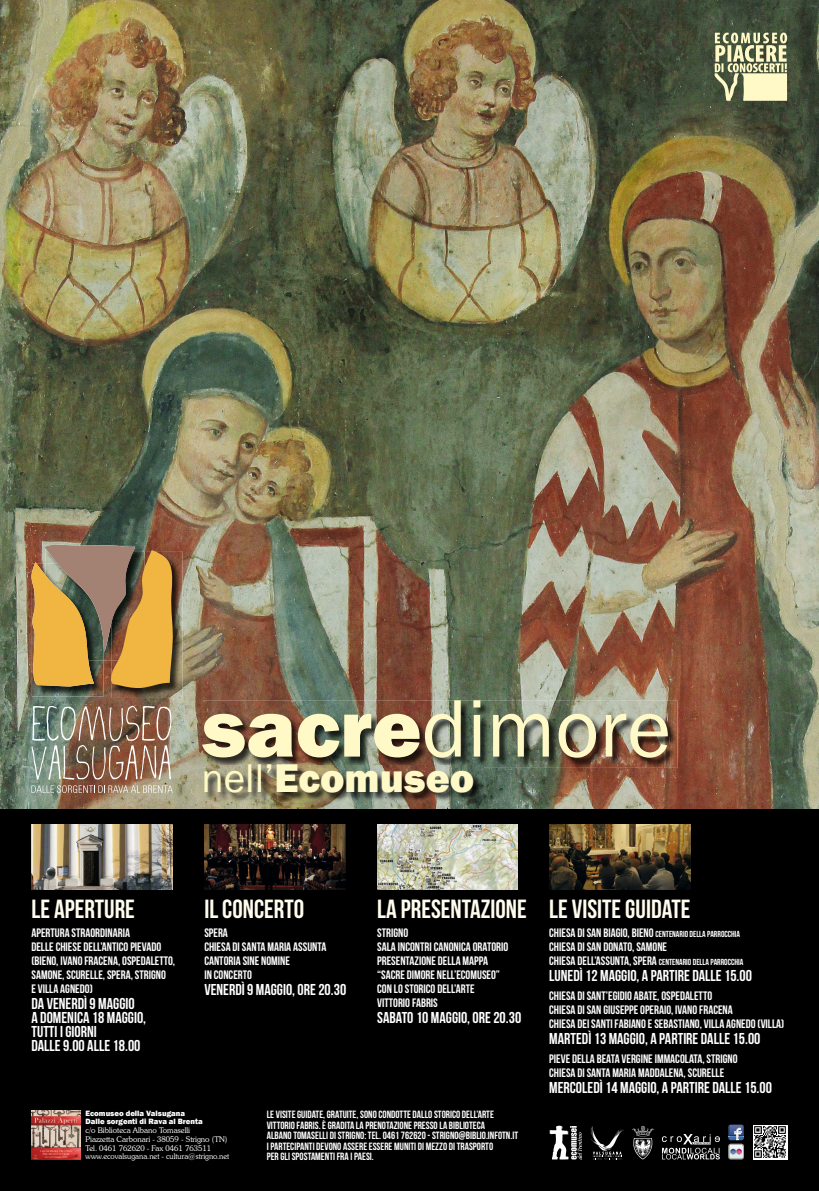
<style>
.page{position:relative;width:819px;height:1191px;background:#fff}
.page>*{position:absolute;margin:0;border:0;box-sizing:border-box;transform-origin:0 0}
.t1{font:84.44px "Franklin Gothic";color:#fff9c7}
.t2{font:800 41.21px "Franklin Gothic";color:#fff9c7}
.t3{font:700 26.25px "Bebas Neue";color:#fffdee}
.t4{font:700 15.75px/14px "Bebas Neue";color:#fff}
.t5{font:700 12.25px/14px "Bebas Neue";color:#fff}
.t6{font:700 10.5px/10.5px "Bebas Neue";color:#fff}
.t7{font:700 8.75px "Bebas Neue";color:#fff}
.t8{font:300 7.88px/8.8px "Souvenir IT Cby BT";color:#fff}
.t9{font:800 7.88px/8.8px "Franklin Gothic";color:#fff}
.s1{font-weight:800}
.s2{font-weight:400}
.s3{font-size:12.25px}
</style>
<div class="page">
<img style="left:0;top:0;width:819px;height:809px">
<div style="left:0;top:809px;width:819px;height:382px;background:#000"></div>
<svg style="left:549px;top:1125px;width:33px;height:34px"></svg>
<svg style="left:632px;top:1126px;width:21px;height:33px"></svg>
<svg style="left:662px;top:1134px;width:57px;height:25px"></svg>
<svg style="left:590px;top:1126px;width:34px;height:33px"></svg>
<svg style="left:728px;top:1124px;width:16px;height:35px"></svg>
<img style="left:203px;top:701px;width:474px;height:67px">
<img style="left:205px;top:765px;width:278px;height:37px">
<img style="left:28px;top:688px;width:75px;height:8px">
<img style="left:112px;top:551px;width:71px;height:147px">
<svg style="left:28px;top:543px;width:147px;height:145px;background:#b38b4a"></svg>
<img style="left:31px;top:705px;width:142px;height:88px">
<img style="left:32px;top:1110px;width:49px;height:49px">
<svg style="left:714px;top:33px;width:73px;height:68px;background:#adaf89"></svg>
<img style="left:753px;top:1125px;width:34px;height:34px">
<img style="left:32px;top:824px;width:141px;height:65px">
<img style="left:204px;top:824px;width:141px;height:65px">
<img style="left:377px;top:824px;width:140px;height:65px">
<img style="left:549px;top:824px;width:141px;height:65px">
<h1 class="t1" style="left:201px;top:676px;width:471px"><span class="s1">sacre</span>dimore</h1>
<h2 class="t2" style="left:201px;top:751px;width:274px"><span class="s2">nell’</span>Ecomuseo</h2>
<h3 class="t3" style="left:31px;top:894px;width:105px">LE APERTURE</h3>
<p class="t5" style="left:31px;top:925px;width:145px">APERTURA STRAORDINARIA<br>DELLE CHIESE DELL’ANTICO PIEVADO (BIENO, IVANO FRACENA, OSPEDALETTO,<br>SAMONE, SCURELLE, SPERA, STRIGNO<br>E VILLA AGNEDO)</p>
<p class="t4" style="left:31px;top:996px;width:116px">DA VENERDÌ 9 MAGGIO<br>A DOMENICA 18 MAGGIO,<br>TUTTI I GIORNI<br>DALLE 9.00 ALLE 18.00</p>
<h3 class="t3" style="left:204px;top:894px;width:101px">IL CONCERTO</h3>
<p class="t5" style="left:204px;top:925px;width:123px">SPERA<br>CHIESA DI SANTA MARIA ASSUNTA<br>CANTORIA SINE NOMINE<br>IN CONCERTO</p>
<p class="t4" style="left:204px;top:982px;width:143px">VENERDÌ 9 MAGGIO, ORE 20.30</p>
<h3 class="t3" style="left:377px;top:894px;width:151px">LA PRESENTAZIONE</h3>
<p class="t5" style="left:377px;top:925px;width:133px">STRIGNO<br>SALA INCONTRI CANONICA ORATORIO<br>PRESENTAZIONE DELLA MAPPA “SACRE DIMORE NELL’ECOMUSEO”<br>CON LO STORICO DELL’ARTE<br>VITTORIO FABRIS</p>
<p class="t4" style="left:377px;top:1010px;width:146px">SABATO 10 MAGGIO, ORE 20.30</p>
<h3 class="t3" style="left:549px;top:894px;width:143px">LE VISITE GUIDATE</h3>
<p class="t7" style="left:549px;top:929px;width:192px"><span class="s3">CHIESA DI SAN BIAGIO, BIENO</span> CENTENARIO DELLA PARROCCHIA</p>
<p class="t5" style="left:549px;top:939px;width:119px">CHIESA DI SAN DONATO, SAMONE</p>
<p class="t7" style="left:549px;top:957px;width:196px"><span class="s3">CHIESA DELL’ASSUNTA, SPERA</span> CENTENARIO DELLA PARROCCHIA</p>
<p class="t4" style="left:549px;top:968px;width:204px">LUNEDÌ 12 MAGGIO, A PARTIRE DALLE 15.00</p>
<p class="t5" style="left:549px;top:988px;width:236px">CHIESA DI SANT’EGIDIO ABATE, OSPEDALETTO<br>CHIESA DI SAN GIUSEPPE OPERAIO, IVANO FRACENA<br>CHIESA DEI SANTI FABIANO E SEBASTIANO, VILLA AGNEDO (VILLA)</p>
<p class="t4" style="left:549px;top:1031px;width:213px">MARTEDÌ 13 MAGGIO, A PARTIRE DALLE 15.00</p>
<p class="t5" style="left:549px;top:1051px;width:190px">PIEVE DELLA BEATA VERGINE IMMACOLATA, STRIGNO<br>CHIESA DI SANTA MARIA MADDALENA, SCURELLE</p>
<p class="t4" style="left:549px;top:1080px;width:224px">MERCOLEDÌ 14 MAGGIO, A PARTIRE DALLE 15.00</p>
<p class="t9" style="left:86px;top:1108px;width:119px">Ecomuseo della Valsugana<br>Dalle sorgenti di Rava al Brenta</p>
<p class="t8" style="left:86px;top:1126px;width:145px">c/o Biblioteca Albano Tomaselli<br>Piazzetta Carbonari - 38059 - Strigno (TN)<br>Tel. 0461 762620 - Fax 0461 763511 www.ecovalsugana.net - cultura@strigno.net</p>
<p class="t6" style="left:267px;top:1109px;width:253px">LE VISITE GUIDATE, GRATUITE, SONO CONDOTTE DALLO STORICO DELL’ARTE VITTORIO FABRIS. È GRADITA LA PRENOTAZIONE PRESSO LA BIBLIOTECA<br>ALBANO TOMASELLI DI STRIGNO: TEL. 0461 762620 - STRIGNO@BIBLIO.INFOTN.IT I PARTECIPANTI DEVONO ASSERE ESSERE MUNITI DI MEZZO DI TRASPORTO<br>PER GLI SPOSTAMENTI FRA I PAESI.</p>
</div>
